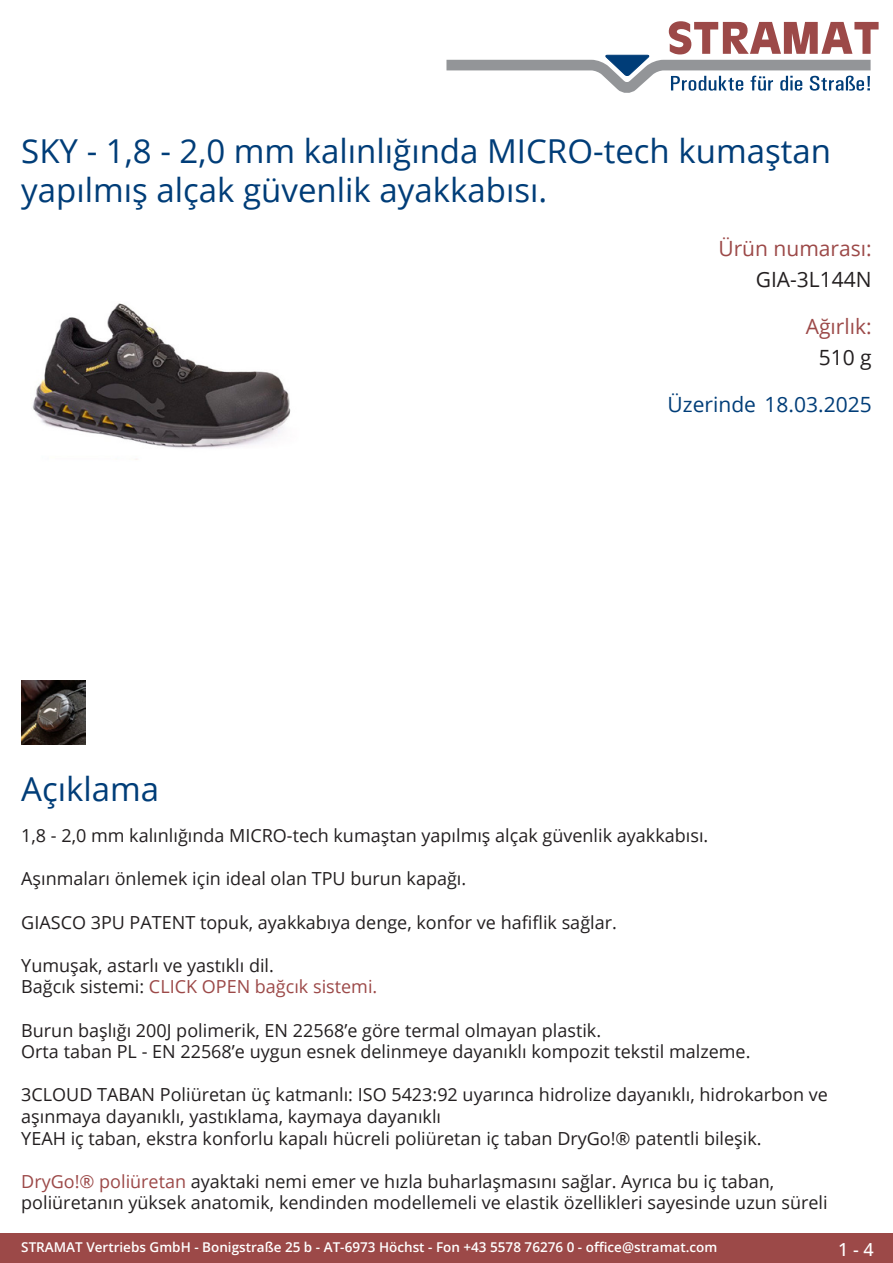
<style>
.page{position:relative;width:893px;height:1263px;background:#fff}
.page>*{position:absolute;margin:0;border:0;box-sizing:border-box;transform-origin:0 0}
.Produkttitel{font:33px/39.6px "Open Sans";color:#003d78}
.TechDaten_Überschrif{font:21px "Open Sans";color:#9c4948}
.Erstellungsdatum{font:21px "Open Sans";color:#003d78}
.TechDaten_Inhalt{font:21px "Open Sans";color:#231f20}
.Beschreibung_Text{font:18px/21.6px "Open Sans";color:#231f20}
.t1{font:500 18px "Open Sans";color:#fff}
.t2{font:600 13.5px "Open Sans";color:#fff}
.s1{color:#9c4948}
</style>
<div class="page">
<div style="left:0;top:1233px;width:893px;height:30px;background:#9c4948"></div>
<svg style="left:446px;top:21px;width:433px;height:72px"></svg>
<img style="left:32px;top:303px;width:259px;height:157px">
<img style="left:21px;top:680px;width:64px;height:64px">
<p class="Produkttitel" style="left:21px;top:130px;width:811px">SKY - 1,8 - 2,0 mm kalınlığında MICRO-tech kumaştan yapılmış alçak güvenlik ayakkabısı.</p>
<p class="TechDaten_Überschrif" style="left:718px;top:234px;width:155px">Ürün numarası:</p>
<p class="TechDaten_Inhalt" style="left:756px;top:265px;width:117px">GIA-3L144N</p>
<p class="TechDaten_Überschrif" style="left:806px;top:312px;width:67px">Ağırlık:</p>
<p class="TechDaten_Inhalt" style="left:819px;top:343px;width:55px">510 g</p>
<p class="Erstellungsdatum" style="left:668px;top:390px;width:206px">Üzerinde 18.03.2025</p>
<p class="Produkttitel" style="left:21px;top:768px;width:140px">Açıklama</p>
<p class="Beschreibung_Text" style="left:21px;top:824px;width:689px">1,8 - 2,0 mm kalınlığında MICRO-tech kumaştan yapılmış alçak güvenlik ayakkabısı.</p>
<p class="Beschreibung_Text" style="left:21px;top:867px;width:447px">Aşınmaları önlemek için ideal olan TPU burun kapağı.</p>
<p class="Beschreibung_Text" style="left:21px;top:911px;width:597px">GIASCO 3PU PATENT topuk, ayakkabıya denge, konfor ve hafiflik sağlar.</p>
<p class="Beschreibung_Text" style="left:21px;top:954px;width:358px">Yumuşak, astarlı ve yastıklı dil.<br>Bağcık sistemi: <span class="s1">CLICK OPEN bağcık sistemi.</span></p>
<p class="Beschreibung_Text" style="left:21px;top:1019px;width:731px">Burun başlığı 200J polimerik, EN 22568’e göre termal olmayan plastik.<br>Orta taban PL - EN 22568’e uygun esnek delinmeye dayanıklı kompozit tekstil malzeme.</p>
<p class="Beschreibung_Text" style="left:21px;top:1083px;width:808px">3CLOUD TABAN Poliüretan üç katmanlı: ISO 5423:92 uyarınca hidrolize dayanıklı, hidrokarbon ve aşınmaya dayanıklı, yastıklama, kaymaya dayanıklı<br>YEAH iç taban, ekstra konforlu kapalı hücreli poliüretan iç taban DryGo!® patentli bileşik.</p>
<p class="Beschreibung_Text" style="left:21px;top:1170px;width:808px"><span class="s1">DryGo!® poliüretan</span> ayaktaki nemi emer ve hızla buharlaşmasını sağlar. Ayrıca bu iç taban, poliüretanın yüksek anatomik, kendinden modellemeli ve elastik özellikleri sayesinde uzun süreli</p>
<p class="t2" style="left:21px;top:1238px;width:698px">STRAMAT Vertriebs GmbH - Bonigstraße 25 b - AT-6973 Höchst - Fon +43 5578 76276 0 - office@stramat.com</p>
<p class="t1" style="left:838px;top:1237px;width:37px">1 - 4</p>
</div>
